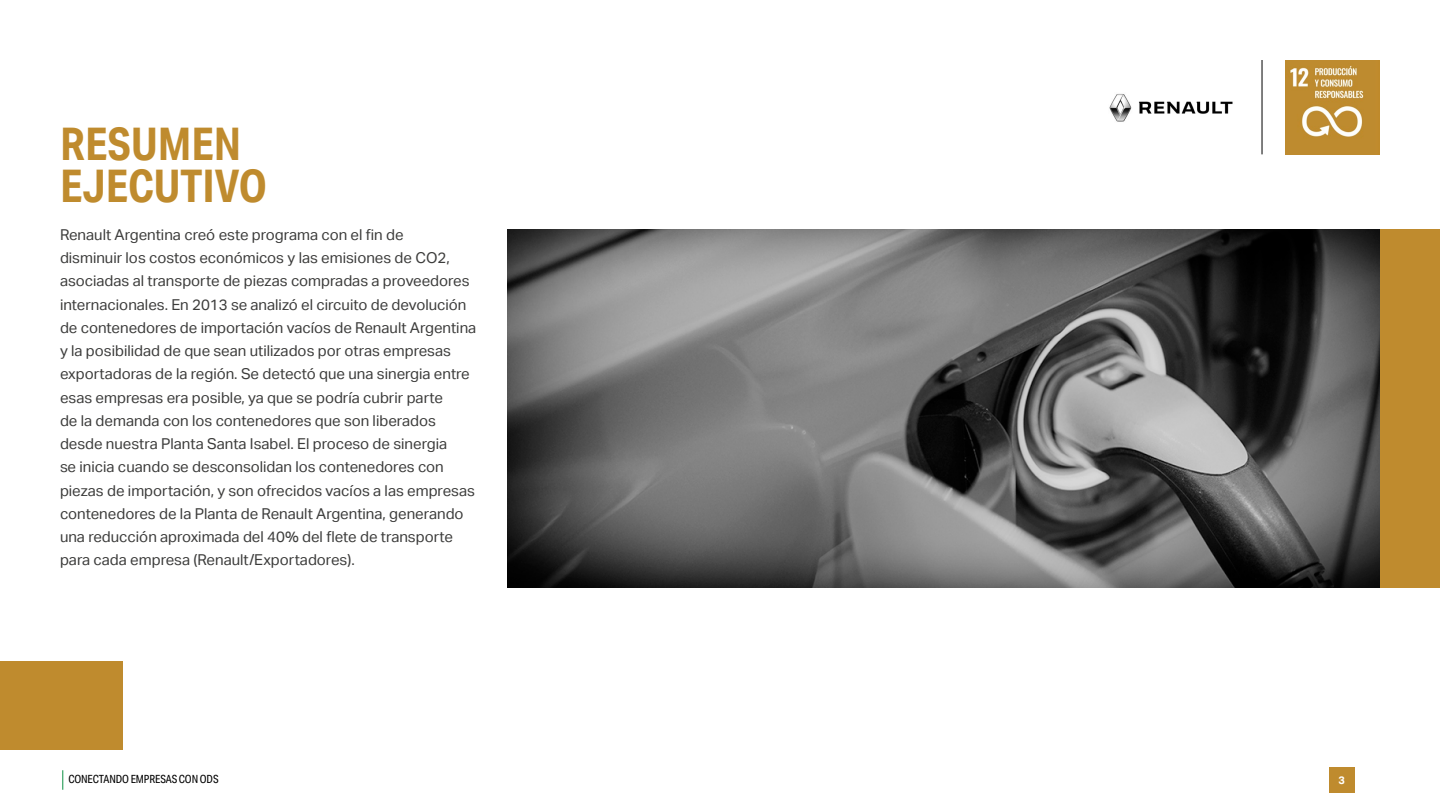
<style>
.page{position:relative;width:1440px;height:810px;background:#fff}
.page>*{position:absolute;margin:0;border:0;box-sizing:border-box;transform-origin:0 0}
.t1{font:700 45px/42.8px "Aktiv Grotesk Cd";color:#bf8b2e}
.t2{font:15px/23.2px "Aktiv Grotesk";color:#3c3c3b}
.t3{font:11.25px "Aktiv Grotesk Cd";letter-spacing:-.01em;color:#000}
.t4{font:700 10.88px "Aktiv Grotesk";color:#fff}
</style>
<div class="page">
<svg style="left:62px;top:770px;width:1px;height:20px"></svg>
<div style="left:1329px;top:767px;width:25px;height:26px;background:#bf8b2e"></div>
<img style="left:1285px;top:60px;width:95px;height:95px">
<hr style="left:1262px;top:60px;width:1px;height:94px;background:#000">
<img style="left:1109px;top:93px;width:124px;height:29px">
<img style="left:508px;top:229px;width:872px;height:359px">
<div style="left:1380px;top:229px;width:60px;height:359px;background:#bf8b2e"></div>
<div style="left:0;top:661px;width:123px;height:89px;background:#bf8b2e"></div>
<p class="t1" style="left:60px;top:122px;width:209px">RESUMEN<br>EJECUTIVO</p>
<p class="t2" style="left:60px;top:223px;width:418px">Renault Argentina creó este programa con el fin de<br>disminuir los costos económicos y las emisiones de CO2, asociadas al transporte de piezas compradas a proveedores internacionales. En 2013 se analizó el circuito de devolución de contenedores de importación vacíos de Renault Argentina y la posibilidad de que sean utilizados por otras empresas exportadoras de la región. Se detectó que una sinergia entre esas empresas era posible, ya que se podría cubrir parte<br>de la demanda con los contenedores que son liberados desde nuestra Planta Santa Isabel. El proceso de sinergia<br>se inicia cuando se desconsolidan los contenedores con piezas de importación, y son ofrecidos vacíos a las empresas contenedores de la Planta de Renault Argentina, generando una reducción aproximada del 40% del flete de transporte para cada empresa (Renault/Exportadores).</p>
<p class="t3" style="left:68px;top:773px;width:152px">CONECTANDO EMPRESAS CON ODS</p>
<p class="t4" style="left:1338px;top:774px;width:8px">3</p>
</div>
